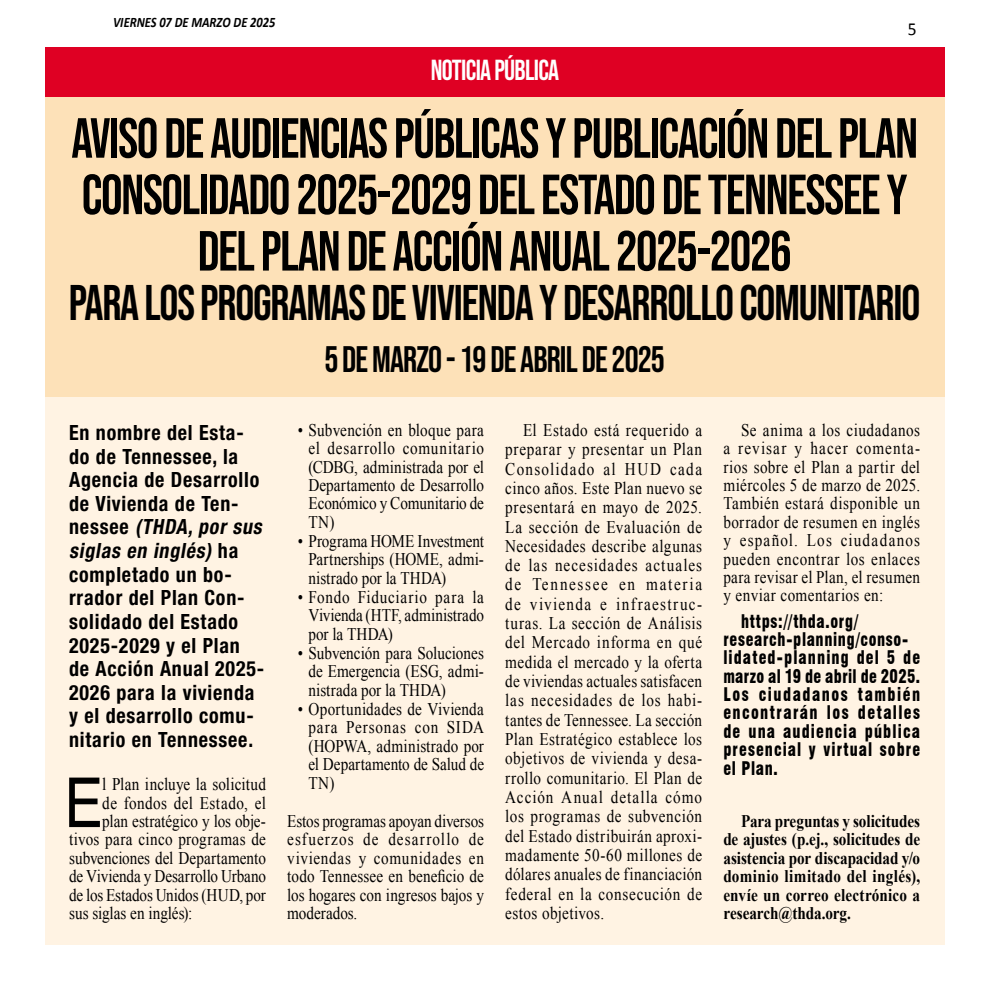
<style>
.page{position:relative;width:990px;height:990px;background:#fff}
.page>*{position:absolute;margin:0;border:0;box-sizing:border-box;transform-origin:0 0}
.t1{font:68.88px "Swiss 721 BT";color:#000;scale:.86 1}
.t2{font:56.5px/56.4px "Bebas Neue";letter-spacing:-.025em;color:#000;text-align:center;scale:.95 1}
.t3{font:49.88px "Bebas Neue";letter-spacing:-.025em;color:#000;scale:.95 1}
.t4{font:36.75px "Bebas Neue";letter-spacing:-.025em;color:#000;scale:.95 1}
.t5{font:28.88px "Bebas Neue";letter-spacing:-.025em;color:#fff;scale:.95 1}
.t6{font:700 condensed 21px/23.6px "Helvetica Neue";letter-spacing:.04em;color:#000;scale:.95 1}
.t7{font:900 condensed 18.38px/18.4px "Swiss 721 BT";letter-spacing:.07em;color:#000;scale:.86 1}
.t8{font:18.38px "Calibri";color:#000;scale:.95 1}
.t9{font:17.75px/18.4px "Times New Roman";letter-spacing:.005em;color:#000;text-align:justify;scale:.86 1}
.t10{font:700 17.75px/18.4px "Times New Roman";letter-spacing:.01em;color:#000;text-align:justify;scale:.86 1}
.t11{font:17.75px "Times New Roman";letter-spacing:.03em;color:#000;scale:.86 1}
.t12{font:italic 700 14.5px "Calibri";color:#000;scale:.86 1}
.s1{font-style:italic}
</style>
<div class="page">
<div style="left:45px;top:47px;width:900px;height:50px;background:#df0023"></div>
<div style="left:45px;top:97px;width:900px;height:301px;background:#fde1b8"></div>
<div style="left:45px;top:398px;width:900px;height:547px;background:#fff3e3"></div>
<p class="t12" style="left:113px;top:13px;width:190px">VIERNES 07 DE MARZO DE 2025</p>
<p class="t8" style="left:908px;top:17px;width:11px">5</p>
<h3 class="t5" style="left:431px;top:53px;width:137px">NOTICIA PÚBLICA</h3>
<h2 class="t2" style="left:71px;top:109px;width:893px">AVISO DE AUDIENCIAS PÚBLICAS Y PUBLICACIÓN DEL PLAN<br>CONSOLIDADO 2025-2029 DEL ESTADO DE TENNESSEE Y<br>DEL PLAN DE ACCIÓN ANUAL 2025-2026</h2>
<h3 class="t3" style="left:69px;top:275px;width:898px">PARA LOS PROGRAMAS DE VIVIENDA Y DESARROLLO COMUNITARIO</h3>
<h3 class="t4" style="left:324px;top:339px;width:360px">5 DE MARZO - 19 DE ABRIL DE 2025</h3>
<p class="t6" style="left:69px;top:420px;width:209px">En nombre del Esta&shy;do de Tennessee, la<br>Agencia de Desarrollo de Vivienda de Ten-<br>n e s s e e <span class="s1">(THDA, por sus siglas en inglés)</span> h a completado un bo&shy;rrador del Plan Con&shy;solidado del Estado<br>2025-2029 y el Plan<br>de Acción Anual 2025-<br>2026 para la vivienda y el desarrollo comu&shy;nitario en Tennessee.</p>
<h1 class="t1" style="left:65px;top:755px;width:45px">E</h1>
<p class="t9" style="left:102px;top:775px;width:192px">l Plan incluye la solicitud</p>
<p class="t11" style="left:102px;top:791px;width:192px">de fondos del Estado, el</p>
<p class="t9" style="left:102px;top:812px;width:192px">plan estratégico y los obje-</p>
<p class="t9" style="left:69px;top:830px;width:230px">tivos para cinco programas de</p>
<p class="t9" style="left:69px;top:848px;width:230px">subvenciones del Departamento</p>
<p class="t9" style="left:69px;top:867px;width:230px">de Vivienda y Desarrollo Urbano</p>
<p class="t9" style="left:69px;top:885px;width:230px">de los Estados Unidos (HUD, por</p>
<p class="t9" style="left:69px;top:904px;width:145px">sus siglas en inglés):</p>
<p class="t9" style="left:308px;top:421px;width:206px;text-indent:-11px">• Subvención en bloque para el desarrollo comunitario (CDBG, administrada por el Departamento de Desarrollo Económico y Comunitario de TN)</p>
<p class="t9" style="left:308px;top:532px;width:206px;text-indent:-11px">• Programa HOME Investment Partnerships (HOME, admi&shy;nistrado por la THDA)</p>
<p class="t9" style="left:308px;top:588px;width:206px;text-indent:-11px">• Fondo Fiduciario para la Vivienda (HTF, administrado por la THDA)</p>
<p class="t9" style="left:308px;top:644px;width:206px;text-indent:-11px">• Subvención para Soluciones de Emergencia (ESG, admi&shy;nistrada por la THDA)</p>
<p class="t9" style="left:308px;top:700px;width:206px;text-indent:-11px">• Oportunidades de Vivienda para Personas con SIDA (HOPWA, administrado por el Departamento de Salud de TN)</p>
<p class="t9" style="left:287px;top:812px;width:230px">Estos programas apoyan diversos esfuerzos de desarrollo de viviendas y comunidades en todo Tennessee en beneficio de los hogares con ingresos bajos y moderados.</p>
<p class="t9" style="left:505px;top:420px;width:230px;line-height:19.4px;text-indent:18px">El Estado está requerido a preparar y presentar un Plan Consolidado al HUD cada cinco años. Este Plan nuevo se presentará en mayo de 2025.<br>La sección de Evaluación de Necesidades describe algunas de las necesidades actuales de Tennessee en materia de vivienda e infraestruc&shy;turas. La sección de Análisis del Mercado informa en qué medida el mercado y la oferta de viviendas actuales satisfacen las necesidades de los habi&shy;tantes de Tennessee. La sección Plan Estratégico establece los objetivos de vivienda y desa&shy;rrollo comunitario. El Plan de Acción Anual detalla cómo los programas de subvención del Estado distribuirán aproxi&shy;madamente 50-60 millones de dólares anuales de financiación federal en la consecución de estos objetivos.</p>
<p class="t9" style="left:723px;top:421px;width:230px;text-indent:18px">Se anima a los ciudadanos a revisar y hacer comenta&shy;rios sobre el Plan a partir del miércoles 5 de marzo de 2025.<br>También estará disponible un borrador de resumen en inglés y español. Los ciudadanos pueden encontrar los enlaces para revisar el Plan, el resumen y enviar comentarios en:</p>
<p class="t7" style="left:723px;top:612px;width:230px;text-indent:18px">https://thda.org/ research-planning/conso&shy;lidated-planning del 5 de marzo al 19 de abril de 2025.<br>Los ciudadanos también encontrarán los detalles de una audiencia pública presencial y virtual sobre el Plan.</p>
<p class="t10" style="left:723px;top:812px;width:230px;text-indent:18px">Para preguntas y solicitudes de ajustes (p.ej., solicitudes de asistencia por discapacidad y/o dominio limitado del inglés), envíe un correo electrónico a research@thda.org.</p>
</div>
